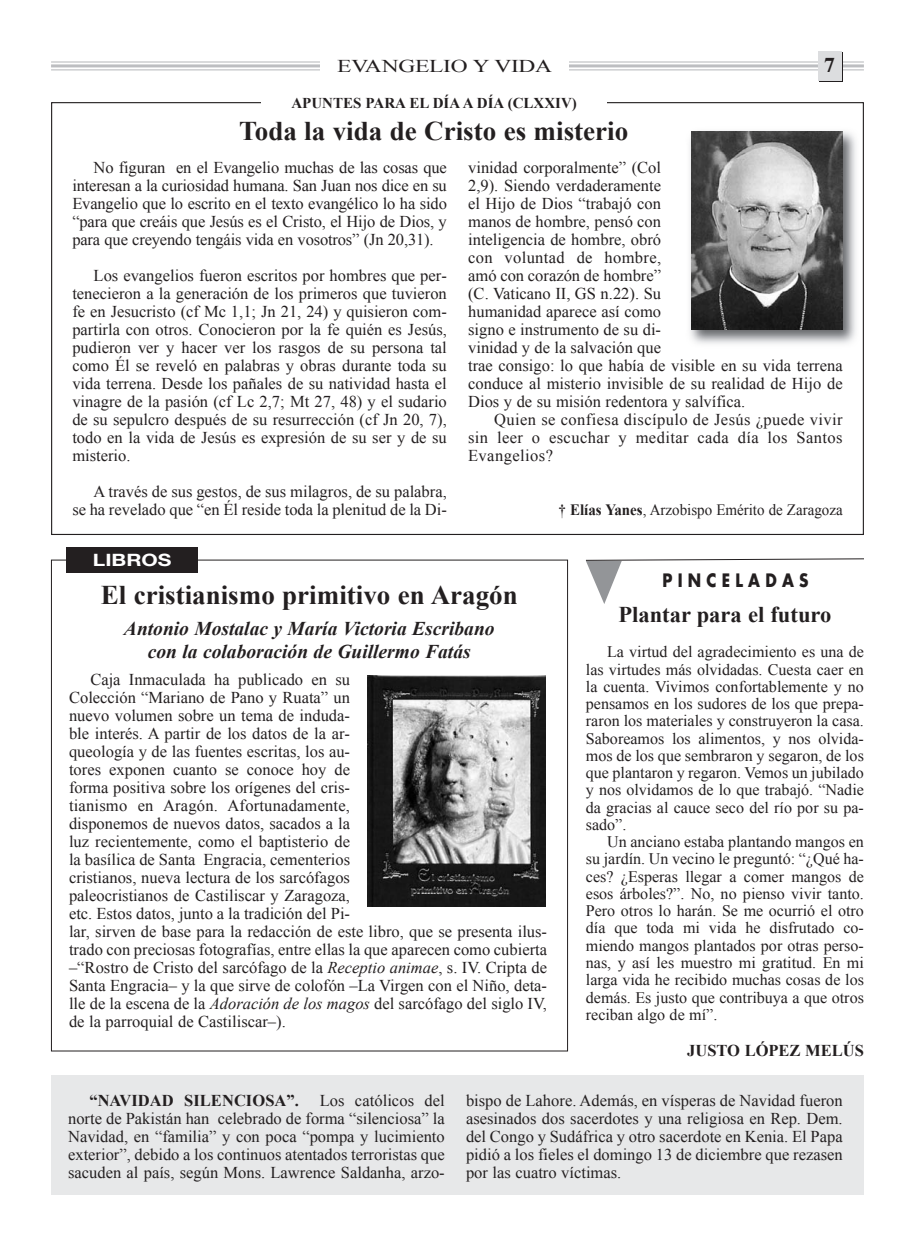
<style>
.page{position:relative;width:915px;height:1255px;background:#fff}
.page>*{position:absolute;margin:0;border:0;box-sizing:border-box;transform-origin:0 0}
.t1{font:700 27px "Times New Roman";color:#231f20}
.t2{font:700 22.5px "Times New Roman";color:#231f20}
.t3{font:700 21px "Times";color:#231f20}
.t4{font:italic 700 19.5px/22.5px "Times New Roman";color:#231f20;text-align:center}
.t5{font:18px "Times New Roman";letter-spacing:-.01em;color:#231f20;scale:1.3 1}
.t6{font:700 18px "Futura";letter-spacing:.345em;color:#231f20;scale:.85 1}
.t7{font:700 16.95px "Helvetica Neue";color:#fff;scale:1.24 1}
.t8{font:16.5px/18px "Times New Roman";color:#231f20;text-align:justify}
.t9{font:16.5px "Times New Roman";letter-spacing:.025em;color:#231f20}
.t10{font:700 16.5px "Times New Roman";letter-spacing:.005em;color:#231f20}
.t11{font:16.5px "Times New Roman";letter-spacing:.02em;color:#231f20}
.t12{font:16.05px "Times New Roman";color:#231f20}
.t13{font:15.75px "Times New Roman";color:#231f20;scale:.95 1}
.t14{font:700 15px "Times New Roman";color:#231f20}
.s1{font-weight:700}
.s2{font-style:italic}
</style>
<div class="page">
<div style="left:51px;top:1075px;width:812px;height:120px;background:#e7e8e9"></div>
<hr style="left:51px;top:61px;width:812px;height:2px;background:#bdbec1">
<hr style="left:51px;top:64px;width:812px;height:3px;background:#bdbec1">
<hr style="left:51px;top:69px;width:812px;height:1px;background:#bdbec1">
<svg style="left:819px;top:52px;width:23px;height:30px"></svg>
<div style="left:320px;top:55px;width:248px;height:20px;background:#fff"></div>
<div style="left:817px;top:51px;width:24px;height:30px;background:#dcdddf"></div>
<img style="left:690px;top:131px;width:166px;height:213px">
<img style="left:690px;top:131px;width:152px;height:198px">
<div style="left:67px;top:547px;width:131px;height:25px;background:#231f20"></div>
<img style="left:367px;top:675px;width:178px;height:231px">
<svg style="left:585px;top:558px;width:279px;height:46px"></svg>
<p class="t5" style="left:337px;top:56px;width:167px">EVANGELIO Y VIDA</p>
<p class="t3" style="left:824px;top:57px;width:12px">7</p>
<p class="t14" style="left:291px;top:94px;width:287px">APUNTES PARA EL DÍA A DÍA (CLXXIV)</p>
<p class="t1" style="left:239px;top:116px;width:390px">Toda la vida de Cristo es misterio</p>
<p class="t8" style="left:72px;top:158px;width:376px;text-indent:21px">No figuran en el Evangelio muchas de las cosas que interesan a la curiosidad humana. San Juan nos dice en su Evangelio que lo escrito en el texto evangélico lo ha sido “para que creáis que Jesús es el Cristo, el Hijo de Dios, y para que creyendo tengáis vida en vosotros” (Jn 20,31).</p>
<p class="t8" style="left:72px;top:266px;width:376px;text-indent:21px">Los evangelios fueron escritos por hombres que per&shy;tenecieron a la generación de los primeros que tuvieron fe en Jesucristo (cf Mc 1,1; Jn 21, 24) y quisieron com&shy;partirla con otros. Conocieron por la fe quién es Jesús, pudieron ver y hacer ver los rasgos de su persona tal como Él se reveló en palabras y obras durante toda su vida terrena. Desde los pañales de su natividad hasta el vinagre de la pasión (cf Lc 2,7; Mt 27, 48) y el sudario de su sepulcro después de su resurrección (cf Jn 20, 7), todo en la vida de Jesús es expresión de su ser y de su misterio.</p>
<p class="t8" style="left:72px;top:482px;width:376px;text-align:right">A través de sus gestos, de sus milagros, de su palabra,<br>se ha revelado que “en Él reside toda la plenitud de la Di-</p>
<p class="t7" style="left:93px;top:549px;width:65px">LIBROS</p>
<p class="t8" style="left:468px;top:158px;width:194px">vinidad corporalmente” (Col</p>
<p class="t8" style="left:468px;top:176px;width:194px">2,9). Siendo verdaderamente</p>
<p class="t8" style="left:468px;top:194px;width:194px">el Hijo de Dios “trabajó con</p>
<p class="t8" style="left:468px;top:212px;width:194px">manos de hombre, pensó con</p>
<p class="t8" style="left:468px;top:230px;width:194px">inteligencia de hombre, obró</p>
<p class="t11" style="left:468px;top:248px;width:194px">con voluntad de hombre,</p>
<p class="t8" style="left:468px;top:266px;width:194px">amó con corazón de hombre”</p>
<p class="t8" style="left:468px;top:284px;width:194px">(C. Vaticano II, GS n.22). Su</p>
<p class="t8" style="left:468px;top:302px;width:194px">humanidad aparece así como</p>
<p class="t8" style="left:468px;top:320px;width:194px">signo e instrumento de su di-</p>
<p class="t8" style="left:468px;top:338px;width:194px">vinidad y de la salvación que</p>
<p class="t8" style="left:468px;top:356px;width:376px">trae consigo: lo que había de visible en su vida terrena</p>
<p class="t8" style="left:468px;top:374px;width:376px">conduce al misterio invisible de su realidad de Hijo de</p>
<p class="t8" style="left:468px;top:392px;width:278px">Dios y de su misión redentora y salvífica.</p>
<p class="t9" style="left:494px;top:410px;width:350px">Quien se confiesa discípulo de Jesús ¿puede vivir</p>
<p class="t9" style="left:468px;top:428px;width:376px">sin leer o escuchar y meditar cada día los Santos</p>
<p class="t9" style="left:468px;top:446px;width:86px">Evangelios?</p>
<p class="t13" style="left:558px;top:500px;width:300px"><span class="s1">† Elías Yanes</span>, Arzobispo Emérito de Zaragoza</p>
<p class="t1" style="left:101px;top:580px;width:418px">El cristianismo primitivo en Aragón</p>
<p class="t4" style="left:124px;top:617px;width:372px">Antonio Mostalac y María Victoria Escribano con la colaboración de Guillermo Fatás</p>
<p class="t8" style="left:69px;top:670px;width:479px;text-align:left;text-indent:21px">Caja Inmaculada ha publicado en su<br>Colección “Mariano de Pano y Ruata” un<br>nuevo volumen sobre un tema de induda-<br>ble interés. A partir de los datos de la ar-<br>queología y de las fuentes escritas, los au-<br>tores exponen cuanto se conoce hoy de<br>forma positiva sobre los orígenes del cris-<br>tianismo en Aragón. Afortunadamente,<br>disponemos de nuevos datos, sacados a la<br>luz recientemente, como el baptisterio de<br>la basílica de Santa Engracia, cementerios<br>cristianos, nueva lectura de los sarcófagos<br>paleocristianos de Castiliscar y Zaragoza,<br>etc. Estos datos, junto a la tradición del Pi-<br>lar, sirven de base para la redacción de este libro, que se presenta ilus&shy;trado con preciosas fotografías, entre ellas la que aparecen como cubierta –“Rostro de Cristo del sarcófago de la <span class="s2">Receptio animae</span>, s. IV. Cripta de Santa Engracia– y la que sirve de colofón –La Virgen con el Niño, deta&shy;lle de la escena de la <span class="s2">Adoración de los magos</span> del sarcófago del siglo IV, de la parroquial de Castiliscar–).</p>
<p class="t6" style="left:662px;top:571px;width:173px">PINCELADAS</p>
<p class="t2" style="left:618px;top:602px;width:214px">Plantar para el futuro</p>
<p class="t12" style="left:607px;top:643px;width:258px">La virtud del agradecimiento es una de</p>
<p class="t12" style="left:585px;top:660px;width:279px">las virtudes más olvidadas. Cuesta caer en</p>
<p class="t12" style="left:585px;top:677px;width:279px">la cuenta. Vivimos confortablemente y no</p>
<p class="t12" style="left:585px;top:694px;width:279px">pensamos en los sudores de los que prepa-</p>
<p class="t12" style="left:585px;top:712px;width:279px">raron los materiales y construyeron la casa.</p>
<p class="t12" style="left:585px;top:729px;width:279px">Saboreamos los alimentos, y nos olvida-</p>
<p class="t12" style="left:585px;top:746px;width:279px">mos de los que sembraron y segaron, de los</p>
<p class="t12" style="left:585px;top:763px;width:279px">que plantaron y regaron. Vemos un jubilado</p>
<p class="t12" style="left:585px;top:781px;width:279px">y nos olvidamos de lo que trabajó. “Nadie</p>
<p class="t12" style="left:585px;top:798px;width:279px">da gracias al cauce seco del río por su pa-</p>
<p class="t12" style="left:585px;top:815px;width:42px">sado”.</p>
<p class="t12" style="left:607px;top:832px;width:258px">Un anciano estaba plantando mangos en</p>
<p class="t12" style="left:585px;top:850px;width:279px">su jardín. Un vecino le preguntó: “¿Qué ha-</p>
<p class="t12" style="left:585px;top:867px;width:279px">ces? ¿Esperas llegar a comer mangos de</p>
<p class="t12" style="left:585px;top:884px;width:279px">esos árboles?”. No, no pienso vivir tanto.</p>
<p class="t12" style="left:585px;top:901px;width:279px">Pero otros lo harán. Se me ocurrió el otro</p>
<p class="t12" style="left:585px;top:919px;width:279px">día que toda mi vida he disfrutado co-</p>
<p class="t12" style="left:585px;top:936px;width:279px">miendo mangos plantados por otras perso-</p>
<p class="t12" style="left:585px;top:953px;width:279px">nas, y así les muestro mi gratitud. En mi</p>
<p class="t12" style="left:585px;top:970px;width:279px">larga vida he recibido muchas cosas de los</p>
<p class="t12" style="left:585px;top:988px;width:279px">demás. Es justo que contribuya a que otros</p>
<p class="t12" style="left:585px;top:1005px;width:133px">reciban algo de mí”.</p>
<p class="t10" style="left:687px;top:1040px;width:178px">JUSTO LÓPEZ MELÚS</p>
<p class="t8" style="left:68px;top:1090px;width:378px;text-indent:251px">Los católicos del norte de Pakistán han celebrado de forma “silenciosa” la Navidad, en “familia” y con poca “pompa y lucimiento exterior”, debido a los continuos atentados terroristas que sacuden al país, según Mons. Lawrence Saldanha, arzo-</p>
<p class="t8" style="left:466px;top:1090px;width:378px">bispo de Lahore. Además, en vísperas de Navidad fueron asesinados dos sacerdotes y una religiosa en Rep. Dem. del Congo y Sudáfrica y otro sacerdote en Kenia. El Papa pidió a los fieles el domingo 13 de diciembre que rezasen por las cuatro víctimas.</p>
<p class="t10" style="left:89px;top:1090px;width:211px">“NAVIDAD SILENCIOSA”.</p>
</div>
